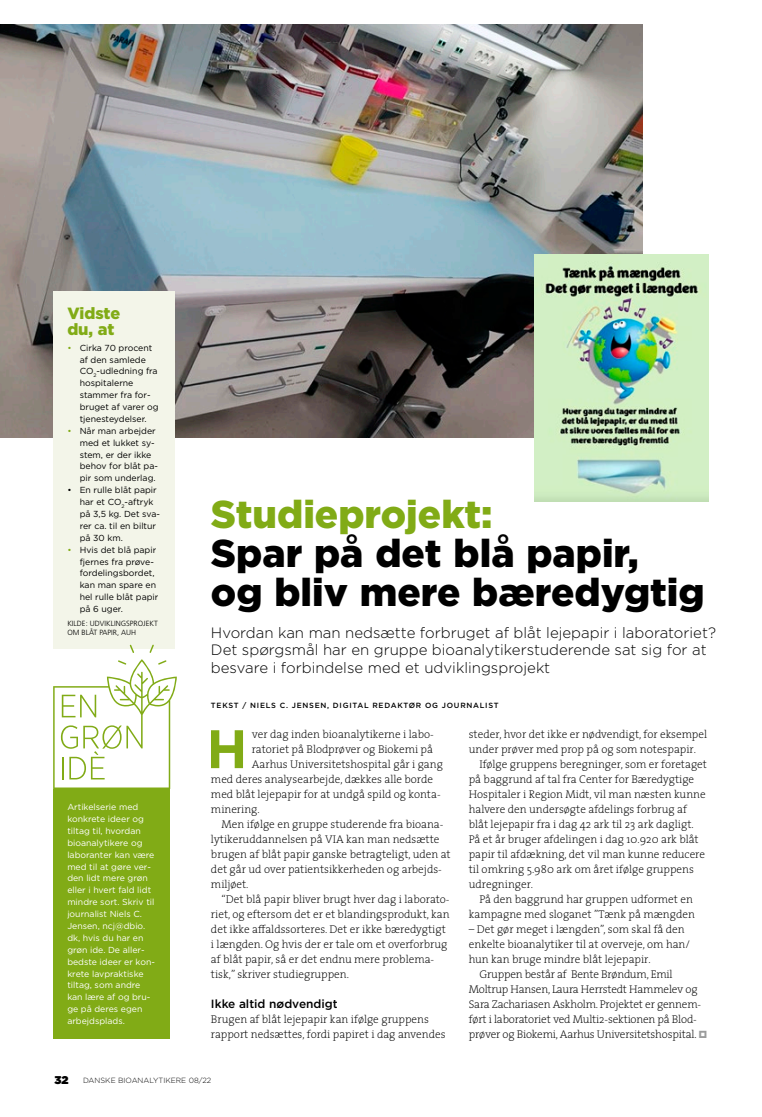
<style>
.page{position:relative;width:762px;height:1117px;background:#fff}
.page>*{position:absolute;margin:0;border:0;box-sizing:border-box;transform-origin:0 0}
.Body_Drop_Cap{font:700 54.12px "Gotham";color:#81ab16}
.t1{font:900 38.75px/38.8px "Gotham";color:#000}
.Box_Body{font:900 16.25px/16.2px "Gotham";letter-spacing:-.005em;color:#81ab16}
.t2{font:300 15px/17.5px "Gotham";color:#000}
.Middle_head{font:500 11.88px "Gotham";color:#000}
.Body_Indent{font:200 11.25px/15px "The Serif";color:#000}
.Body_Drop_Cap-2{font:200 11.25px "The Serif";color:#000}
.Body{font:200 11.25px/15px "The Serif";color:#000}
.t3{font:900 11.25px "Gotham";color:#000}
.Box_Body-2{font:8.75px/11.9px "Gotham";color:#000}
.Box_Body-3{font:8.75px/11.9px "Gotham";color:#fff}
.Byline{font:500 7.5px "Gotham";letter-spacing:.1em;color:#000}
.t4{font:300 7.5px/8.8px "Frutiger LT Std";color:#000}
.t5{font:300 7.5px "Gotham";color:#000}
.s1{color:#81ab16}
</style>
<div class="page">
<img style="left:0;top:25px;width:643px;height:413px">
<img style="left:534px;top:255px;width:175px;height:246px">
<div style="left:53px;top:292px;width:121px;height:357px;background:#f3f5e9"></div>
<div style="left:53px;top:788px;width:117px;height:249px;background:#81ab16"></div>
<svg style="left:149px;top:644px;width:5px;height:8px"></svg>
<svg style="left:130px;top:644px;width:4px;height:8px"></svg>
<svg style="left:53px;top:659px;width:124px;height:130px"></svg>
<p class="Box_Body" style="left:67px;top:305px;width:54px">Vidste du, at</p>
<p class="Box_Body-2" style="left:80px;top:341px;width:80px;text-indent:-12px"><span class="s1">•</span> Cirka 70 procent af den samlede<br>CO<sub>2</sub>-udledning fra hospitalerne stammer fra for&shy;bruget af varer og tjenesteydelser.</p>
<p class="Box_Body-2" style="left:80px;top:424px;width:80px;text-indent:-12px"><span class="s1">•</span> Når man arbejder med et lukket sy&shy;stem, er der ikke behov for blåt pa&shy;pir som underlag.</p>
<p class="Box_Body-2" style="left:80px;top:484px;width:82px;text-indent:-12px">• En rulle blåt papir har et CO<sub>2</sub>-aftryk på 3,5 kg. Det sva&shy;rer ca. til en biltur på 30 km.</p>
<p class="Box_Body-2" style="left:80px;top:543px;width:80px;text-indent:-12px"><span class="s1">•</span> Hvis det blå papir fjernes fra prøve&shy;fordelingsbordet, kan man spare en hel rulle blåt papir på 6 uger.</p>
<p class="t4" style="left:67px;top:619px;width:92px">KILDE: UDVIKLINGSPROJEKT<br>OM BLÅT PAPIR, AUH</p>
<p class="Box_Body-3" style="left:67px;top:800px;width:89px">Artikelserie med konkrete ideer og tiltag til, hvordan bioanalytikere og laboranter kan være med til at gøre ver&shy;den lidt mere grøn eller i hvert fald lidt mindre sort. Skriv til journalist Niels C.<br>Jensen, ncj@dbio. dk, hvis du har en grøn ide. De aller&shy;bedste ideer er kon&shy;krete lavpraktiske tiltag, som andre kan lære af og bru&shy;ge på deres egen arbejdsplads.</p>
<p class="t1" style="left:211px;top:494px;width:495px"><span class="s1">Studieprojekt:<br></span>Spar på det blå papir,<br>og bliv mere bæredygtig</p>
<p class="t2" style="left:211px;top:623px;width:506px">Hvordan kan man nedsætte forbruget af blåt lejepapir i laboratoriet?<br>Det spørgsmål har en gruppe bioanalytikerstuderende sat sig for at besvare i forbindelse med et udviklingsprojekt</p>
<p class="Byline" style="left:211px;top:700px;width:289px">TEKST / NIELS C. JENSEN, DIGITAL REDAKTØR OG JOURNALIST</p>
<p class="Body_Drop_Cap" style="left:206px;top:717px;width:43px">H</p>
<p class="Body_Drop_Cap-2" style="left:252px;top:724px;width:184px">ver dag inden bioanalytikerne i labo-</p>
<p class="Body_Drop_Cap-2" style="left:252px;top:739px;width:183px">ratoriet på Blodprøver og Biokemi på</p>
<p class="Body_Drop_Cap-2" style="left:252px;top:754px;width:192px">Aarhus Universitetshospital går i gang</p>
<p class="Body_Drop_Cap-2" style="left:211px;top:769px;width:224px">med deres analysearbejde, dækkes alle borde</p>
<p class="Body_Drop_Cap-2" style="left:211px;top:784px;width:231px">med blåt lejepapir for at undgå spild og konta-</p>
<p class="Body_Drop_Cap-2" style="left:211px;top:799px;width:50px">minering.</p>
<p class="Body_Indent" style="left:211px;top:816px;width:241px;text-indent:11px">Men ifølge en gruppe studerende fra bioana&shy;lytikeruddannelsen på VIA kan man nedsætte brugen af blåt papir ganske betragteligt, uden at det går ud over patientsikkerheden og arbejds&shy;miljøet.</p>
<p class="Body_Indent" style="left:211px;top:891px;width:240px;text-indent:11px">“Det blå papir bliver brugt hver dag i laborato&shy;riet, og eftersom det er et blandingsprodukt, kan det ikke affaldssorteres. Det er ikke bæredygtigt i længden. Og hvis der er tale om et overforbrug af blåt papir, så er det endnu mere problema&shy;tisk,” skriver studiegruppen.</p>
<p class="Middle_head" style="left:211px;top:996px;width:128px">Ikke altid nødvendigt</p>
<p class="Body" style="left:211px;top:1011px;width:236px">Brugen af blåt lejepapir kan ifølge gruppens rapport nedsættes, fordi papiret i dag anvendes</p>
<p class="Body" style="left:469px;top:726px;width:240px">steder, hvor det ikke er nødvendigt, for eksempel under prøver med prop på og som notespapir.</p>
<p class="Body_Indent" style="left:469px;top:756px;width:240px;text-indent:11px">Ifølge gruppens beregninger, som er foretaget på baggrund af tal fra Center for Bæredygtige Hospitaler i Region Midt, vil man næsten kunne halvere den undersøgte afdelings forbrug af blåt lejepapir fra i dag 42 ark til 23 ark dagligt.<br>På et år bruger afdelingen i dag 10.920 ark blåt papir til afdækning, det vil man kunne reducere til omkring 5.980 ark om året ifølge gruppens udregninger.</p>
<p class="Body_Indent" style="left:469px;top:891px;width:228px;text-align:right">På den baggrund har gruppen udformet en kampagne med sloganet ”Tænk på mængden</p>
<p class="Body_Indent" style="left:469px;top:921px;width:223px">– Det gør meget i længden”, som skal få den enkelte bioanalytiker til at overveje, om han/ hun kan bruge mindre blåt lejepapir.</p>
<p class="Body_Indent" style="left:469px;top:966px;width:234px;text-indent:11px">Gruppen består af Bente Brøndum, Emil Moltrup Hansen, Laura Herrstedt Hammelev og Sara Zachariasen Askholm. Projektet er gennem&shy;ført i laboratoriet ved Multi2-sektionen på Blod&shy;prøver og Biokemi, Aarhus Universitetshospital.</p>
<p class="t3" style="left:54px;top:1071px;width:16px">32</p>
<p class="t5" style="left:83px;top:1075px;width:130px">DANSKE BIOANALYTIKERE 08/22</p>
</div>
